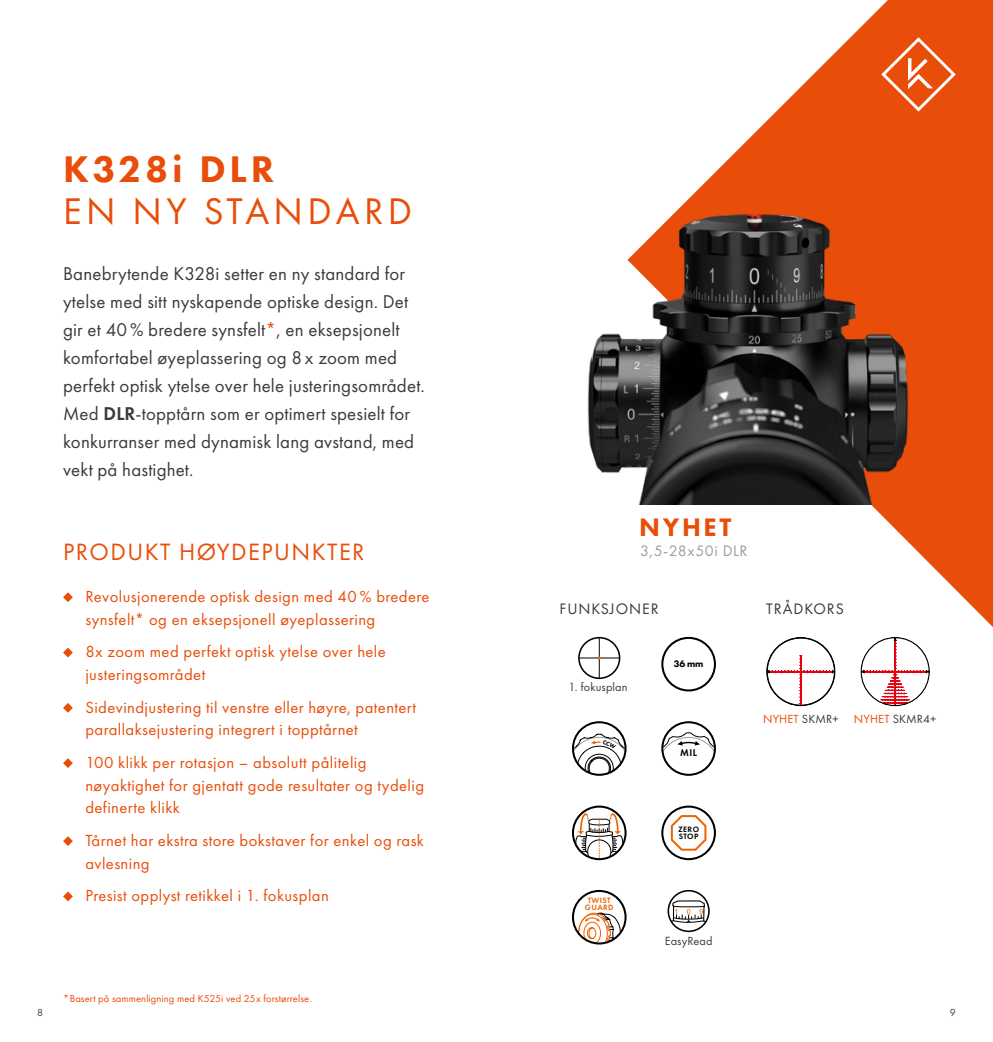
<style>
.page{position:relative;width:993px;height:1042px;background:#fff}
.page>*{position:absolute;margin:0;border:0;box-sizing:border-box;transform-origin:0 0}
.t1{font:38.5px "Futura PT";letter-spacing:.11em;color:#e94d0a}
.t2{font:800 38.5px "Futura PT";letter-spacing:.1em;color:#e94d0a}
.t3{font:800 26.25px "Futura PT";letter-spacing:.1em;color:#e94d0a}
.t4{font:24.5px "Futura PT";letter-spacing:.06em;color:#e94d0a}
.t5{font:19.25px/28px "Futura PT";letter-spacing:.01em;color:#3b3b3a}
.t6{font:16.62px/22.8px "Futura PT";letter-spacing:.025em;color:#e94d0a}
.t7{font:15.75px "Futura PT";letter-spacing:.06em;color:#3b3b3a}
.t8{font:15.75px "Futura PT";letter-spacing:.04em;color:#9c9d9d}
.t9{font:12.25px "Futura PT";letter-spacing:.01em;color:#3b3b3a}
.t10{font:12.25px "Futura PT";letter-spacing:.01em;color:#e94d0a}
.t11{font:10.5px "Futura PT";letter-spacing:.01em;color:#e94d0a}
.t12{font:10.5px "Futura PT";color:#3b3b3a}
.t13{font:600 10.15px "Futura PT";color:#000}
.t14{font:800 9.8px "Futura PT";color:#000}
.t15{font:600 8.05px/7px "Futura PT";letter-spacing:.05em;color:#ec6502;text-align:center}
.t16{font:600 8.05px/7px "Futura PT";letter-spacing:.05em;color:#000}
.s1{color:#e94d0a}
.s2{font-weight:600}
.s3{color:#3b3b3a}
</style>
<div class="page">
<svg style="left:638px;top:0;width:354px;height:626px;fill:#e94d0a"></svg>
<svg style="left:881px;top:37px;width:74px;height:75px;background:#ec672e"></svg>
<svg style="left:63px;top:592px;width:10px;height:10px"></svg>
<svg style="left:63px;top:647px;width:10px;height:10px"></svg>
<svg style="left:63px;top:703px;width:10px;height:10px"></svg>
<svg style="left:63px;top:758px;width:10px;height:10px"></svg>
<svg style="left:63px;top:836px;width:10px;height:10px"></svg>
<svg style="left:63px;top:891px;width:10px;height:10px"></svg>
<svg style="left:767px;top:638px;width:67px;height:67px"></svg>
<div style="left:765px;top:637px;width:70px;height:69px;border:1px solid #000;border-radius:50%"></div>
<svg style="left:861px;top:638px;width:68px;height:67px"></svg>
<hr style="left:578px;top:658px;width:42px;height:1px;background:#000">
<hr style="left:598px;top:637px;width:1px;height:42px;background:#000">
<div style="left:578px;top:637px;width:42px;height:42px;border:2px solid #000;border-radius:50%"></div>
<div style="left:661px;top:637px;width:54px;height:54px;border:2px solid #000;border-radius:50%"></div>
<div style="left:571px;top:721px;width:55px;height:55px;border:2px solid #000;border-radius:50%"></div>
<svg style="left:664px;top:732px;width:50px;height:43px"></svg>
<div style="left:661px;top:721px;width:54px;height:55px;border:2px solid #000;border-radius:50%"></div>
<div style="left:571px;top:805px;width:55px;height:55px;border:2px solid #000;border-radius:50%"></div>
<svg style="left:575px;top:813px;width:48px;height:45px"></svg>
<svg style="left:669px;top:813px;width:38px;height:38px"></svg>
<div style="left:661px;top:805px;width:54px;height:55px;border:2px solid #000;border-radius:50%"></div>
<svg style="left:578px;top:912px;width:42px;height:31px"></svg>
<div style="left:571px;top:890px;width:55px;height:54px;border:2px solid #000;border-radius:50%"></div>
<svg style="left:670px;top:900px;width:37px;height:23px"></svg>
<div style="left:667px;top:890px;width:42px;height:42px;border:2px solid #000;border-radius:50%"></div>
<img style="left:587px;top:210px;width:322px;height:294px">
<svg style="left:572px;top:733px;width:53px;height:42px"></svg>
<h1 class="t2" style="left:63px;top:145px;width:212px">K328i DLR</h1>
<h1 class="t1" style="left:63px;top:188px;width:350px">EN NY STANDARD</h1>
<p class="t5" style="left:63px;top:259px;width:363px">Banebrytende K328i setter en ny standard for ytelse med sitt nyskapende optiske design. Det gir et 40 % bredere synsfelt<span class="s1">*</span>, en eksepsjonelt komfortabel øyeplassering og 8 x zoom med perfekt optisk ytelse over hele justeringsområdet.<br>Med <span class="s2">DLR</span>-topptårn som er optimert spesielt for konkurranser med dynamisk lang avstand, med vekt på hastighet.</p>
<h3 class="t4" style="left:63px;top:537px;width:303px">PRODUKT HØYDEPUNKTER</h3>
<p class="t6" style="left:85px;top:585px;width:345px">Revolusjonerende optisk design med 40 % bredere synsfelt* og en eksepsjonell øyeplassering</p>
<p class="t6" style="left:85px;top:640px;width:302px">8x zoom med perfekt optisk ytelse over hele justeringsområdet</p>
<p class="t6" style="left:85px;top:696px;width:332px">Sidevindjustering til venstre eller høyre, patentert parallaksejustering integrert i topptårnet</p>
<p class="t6" style="left:85px;top:751px;width:340px">100 klikk per rotasjon – absolutt pålitelig nøyaktighet for gjentatt gode resultater og tydelig definerte klikk</p>
<p class="t6" style="left:85px;top:829px;width:340px">Tårnet har ekstra store bokstaver for enkel og rask avlesning</p>
<p class="t6" style="left:85px;top:884px;width:245px">Presist opplyst retikkel i 1. fokusplan</p>
<p class="t11" style="left:63px;top:992px;width:250px">*Basert på sammenligning med K525i ved 25x forstørrelse.</p>
<h2 class="t3" style="left:639px;top:511px;width:94px">NYHET</h2>
<p class="t8" style="left:640px;top:541px;width:109px">3,5-28x50i DLR</p>
<p class="t7" style="left:559px;top:599px;width:100px">FUNKSJONER</p>
<p class="t7" style="left:766px;top:599px;width:79px">TRÅDKORS</p>
<p class="t9" style="left:568px;top:680px;width:61px">1. fokusplan</p>
<p class="t15" style="left:584px;top:897px;width:30px">TWIST<br>GUARD</p>
<p class="t14" style="left:673px;top:658px;width:31px">36 mm</p>
<p class="t13" style="left:680px;top:746px;width:18px">MIL</p>
<p class="t16" style="left:678px;top:826px;width:22px">ZERO<br>STOP</p>
<p class="t9" style="left:664px;top:933px;width:49px">EasyRead</p>
<p class="t10" style="left:762px;top:712px;width:77px">NYHET <span class="s3">SKMR+</span></p>
<p class="t9" style="left:853px;top:712px;width:84px"><span class="s1">NYHET</span> SKMR4+</p>
<p class="t12" style="left:37px;top:1006px;width:7px">8</p>
<p class="t12" style="left:949px;top:1006px;width:7px">9</p>
</div>
